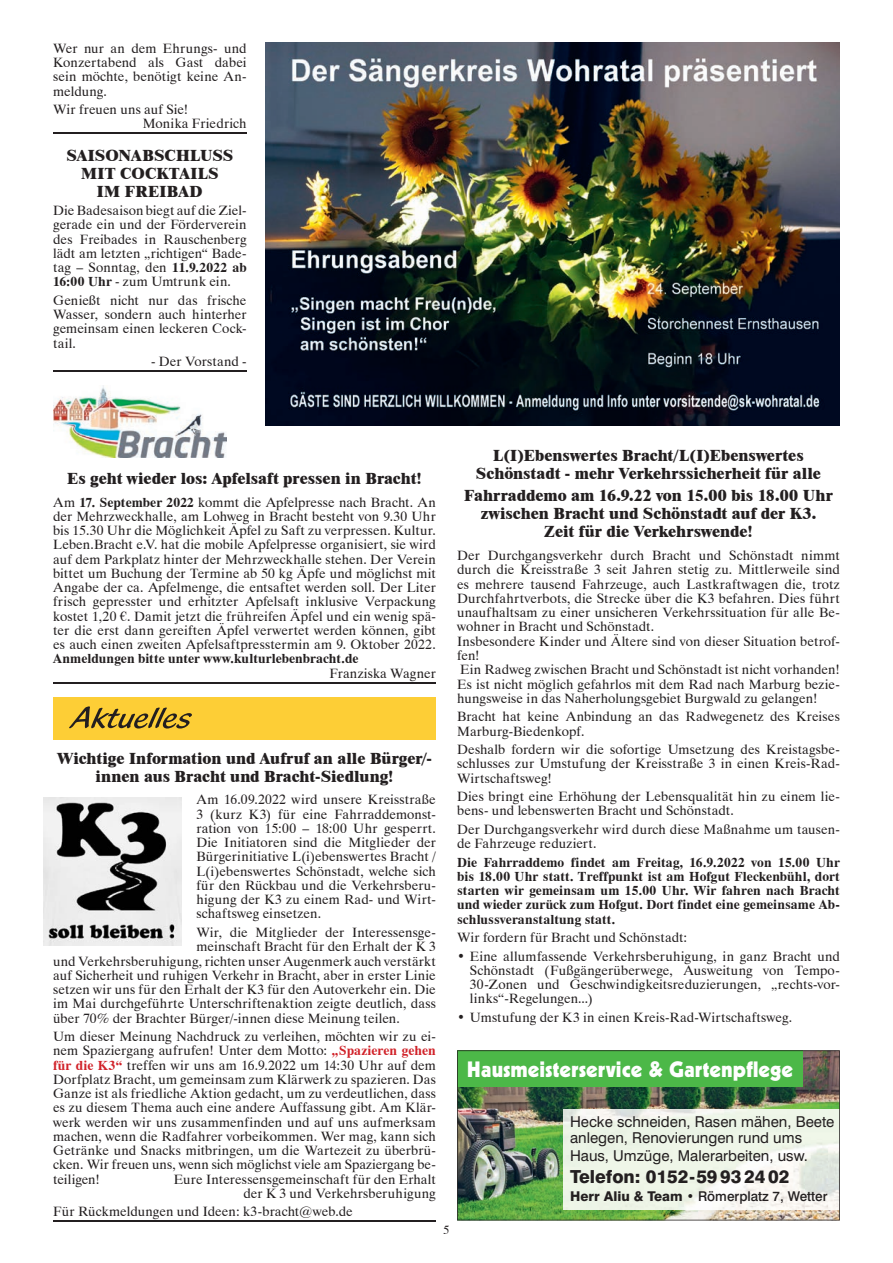
<style>
.page{position:relative;width:893px;height:1263px;background:#fff}
.page>*{position:absolute;margin:0;border:0;box-sizing:border-box;transform-origin:0 0}
.t1{font:21.75px "Geometric 231 BT Heavy C";color:#fff}
.t2{font:800 18px "Swiss 721 BT";color:#231f20}
.t3{font:800 16.5px/18px "Dutch 801 BT";color:#231f20;text-align:center}
.t4{font:15px/16.5px "Swiss 721 BT";color:#231f20}
.t5{font:13.5px/14.2px "Dutch 801 BT";letter-spacing:.005em;color:#231f20;text-align:justify}
.t6{font:700 13.5px/14.2px "Dutch 801 BT";color:#231f20;text-align:justify}
.t7{font:500 13.5px "Swiss 721 BT";color:#231f20}
.t8{font:12px "Dutch 801 BT";color:#231f20}
.s1{font-weight:700}
.s2{font-weight:700;color:#d1232a}
.s3{font-weight:800}
.s4{font-weight:400}
</style>
<div class="page">
<img style="left:457px;top:1050px;width:383px;height:170px">
<hr style="left:53px;top:133px;width:194px;height:1px;background:#231f20">
<hr style="left:53px;top:370px;width:194px;height:2px;background:#231f20">
<img style="left:266px;top:43px;width:574px;height:382px">
<hr style="left:53px;top:682px;width:383px;height:1px;background:#231f20">
<hr style="left:53px;top:1220px;width:383px;height:2px;background:#231f20">
<div style="left:53px;top:697px;width:383px;height:43px;background:#fdce36"></div>
<svg style="left:69px;top:706px;width:123px;height:22px"></svg>
<img style="left:44px;top:798px;width:137px;height:148px">
<img style="left:53px;top:385px;width:174px;height:73px">
<p class="t5" style="left:53px;top:41px;width:195px">Wer nur an dem Ehrungs- und Konzertabend als Gast dabei sein möchte, benötigt keine An&shy;meldung.</p>
<p class="t5" style="left:143px;top:102px;width:105px;text-indent:-90px">Wir freuen uns auf Sie!<br>Monika Friedrich</p>
<p class="t3" style="left:66px;top:145px;width:169px">SAISONABSCHLUSS<br>MIT COCKTAILS<br>IM FREIBAD</p>
<p class="t5" style="left:53px;top:203px;width:195px">Die Badesaison biegt auf die Ziel&shy;gerade ein und der Förderverein des Freibades in Rauschenberg lädt am letzten „richtigen“ Bade&shy;tag – Sonntag, den <span class="s1">11.9.2022 ab 16:00 Uhr</span> - zum Umtrunk ein.</p>
<p class="t5" style="left:53px;top:293px;width:195px">Genießt nicht nur das frische Wasser, sondern auch hinterher gemeinsam einen leckeren Cock&shy;tail.</p>
<p class="t5" style="left:151px;top:354px;width:97px">- Der Vorstand -</p>
<p class="t3" style="left:67px;top:469px;width:356px">Es geht wieder los: Apfelsaft pressen in Bracht!</p>
<p class="t5" style="left:53px;top:495px;width:384px">Am <span class="s1">17. September 2022</span> kommt die Apfelpresse nach Bracht. An der Mehrzweckhalle, am Lohweg in Bracht besteht von 9.30 Uhr bis 15.30 Uhr die Möglichkeit Äpfel zu Saft zu verpressen. Kultur.<br>Leben.Bracht e.V. hat die mobile Apfelpresse organisiert, sie wird auf dem Parkplatz hinter der Mehrzweckhalle stehen. Der Verein bittet um Buchung der Termine ab 50 kg Äpfe und möglichst mit Angabe der ca. Apfelmenge, die entsaftet werden soll. Der Liter frisch gepresster und erhitzter Apfelsaft inklusive Verpackung kostet 1,20 €. Damit jetzt die frühreifen Äpfel und ein wenig spä&shy;ter die erst dann gereiften Äpfel verwertet werden können, gibt es auch einen zweiten Apfelsaftpresstermin am 9. Oktober 2022.</p>
<p class="t6" style="left:53px;top:651px;width:307px">Anmeldungen bitte unter www.kulturlebenbracht.de</p>
<p class="t5" style="left:329px;top:666px;width:108px">Franziska Wagner</p>
<p class="t3" style="left:57px;top:749px;width:376px">Wichtige Information und Aufruf an alle Bürger/- innen aus Bracht und Bracht-Siedlung!</p>
<p class="t5" style="left:196px;top:792px;width:241px">Am 16.09.2022 wird unsere Kreisstraße 3 (kurz K3) für eine Fahrraddemonst&shy;ration von 15:00 – 18:00 Uhr gesperrt.<br>Die Initiatoren sind die Mitglieder der Bürgerinitiative L(i)ebenswertes Bracht / L(i)ebenswertes Schönstadt, welche sich für den Rückbau und die Verkehrsberu&shy;higung der K3 zu einem Rad- und Wirt&shy;schaftsweg einsetzen.</p>
<p class="t5" style="left:196px;top:925px;width:241px">Wir, die Mitglieder der Interessensge-</p>
<p class="t5" style="left:196px;top:939px;width:241px">meinschaft Bracht für den Erhalt der K 3</p>
<p class="t5" style="left:53px;top:953px;width:384px">und Verkehrsberuhigung, richten unser Augenmerk auch verstärkt</p>
<p class="t5" style="left:53px;top:968px;width:384px">auf Sicherheit und ruhigen Verkehr in Bracht, aber in erster Linie</p>
<p class="t5" style="left:53px;top:982px;width:384px">setzen wir uns für den Erhalt der K3 für den Autoverkehr ein. Die</p>
<p class="t5" style="left:53px;top:996px;width:384px">im Mai durchgeführte Unterschriftenaktion zeigte deutlich, dass</p>
<p class="t5" style="left:53px;top:1011px;width:348px">über 70% der Brachter Bürger/-innen diese Meinung teilen.</p>
<p class="t5" style="left:53px;top:1029px;width:384px">Um dieser Meinung Nachdruck zu verleihen, möchten wir zu ei&shy;nem Spaziergang aufrufen! Unter dem Motto: <span class="s2">„Spazieren gehen für die K3“</span> treffen wir uns am 16.9.2022 um 14:30 Uhr auf dem Dorfplatz Bracht, um gemeinsam zum Klärwerk zu spazieren. Das Ganze ist als friedliche Aktion gedacht, um zu verdeutlichen, dass es zu diesem Thema auch eine andere Auffassung gibt. Am Klär&shy;werk werden wir uns zusammenfinden und auf uns aufmerksam machen, wenn die Radfahrer vorbeikommen. Wer mag, kann sich Getränke und Snacks mitbringen, um die Wartezeit zu überbrü&shy;cken. Wir freuen uns, wenn sich möglichst viele am Spaziergang be&shy;teiligen!</p>
<p class="t5" style="left:174px;top:1172px;width:264px;text-align:right">Eure Interessensgemeinschaft für den Erhalt der K 3 und Verkehrsberuhigung</p>
<p class="t5" style="left:53px;top:1204px;width:301px">Für Rückmeldungen und Ideen: k3-bracht@web.de</p>
<p class="t3" style="left:476px;top:446px;width:347px">L(I)Ebenswertes Bracht/L(I)Ebenswertes<br>Schönstadt - mehr Verkehrssicherheit für alle</p>
<p class="t3" style="left:464px;top:486px;width:370px">Fahrraddemo am 16.9.22 von 15.00 bis 18.00 Uhr zwischen Bracht und Schönstadt auf der K3.<br>Zeit für die Verkehrswende!</p>
<p class="t5" style="left:457px;top:548px;width:384px;text-align:left">Der Durchgangsverkehr durch Bracht und Schönstadt nimmt durch die Kreisstraße 3 seit Jahren stetig zu. Mittlerweile sind es mehrere tausend Fahrzeuge, auch Lastkraftwagen die, trotz Durchfahrtverbots, die Strecke über die K3 befahren. Dies führt unaufhaltsam zu einer unsicheren Verkehrssituation für alle Be&shy;wohner in Bracht und Schönstadt.<br>Insbesondere Kinder und Ältere sind von dieser Situation betrof&shy;fen!<br>Ein Radweg zwischen Bracht und Schönstadt ist nicht vorhanden!<br>Es ist nicht möglich gefahrlos mit dem Rad nach Marburg bezie&shy;hungsweise in das Naherholungsgebiet Burgwald zu gelangen!</p>
<p class="t5" style="left:457px;top:709px;width:384px">Bracht hat keine Anbindung an das Radwegenetz des Kreises<br>Marburg-Biedenkopf.</p>
<p class="t5" style="left:457px;top:742px;width:384px">Deshalb fordern wir die sofortige Umsetzung des Kreistagsbe&shy;schlusses zur Umstufung der Kreisstraße 3 in einen Kreis-Rad-Wirtschaftsweg!</p>
<p class="t5" style="left:457px;top:789px;width:384px">Dies bringt eine Erhöhung der Lebensqualität hin zu einem lie&shy;bens- und lebenswerten Bracht und Schönstadt.</p>
<p class="t5" style="left:457px;top:822px;width:384px">Der Durchgangsverkehr wird durch diese Maßnahme um tausen&shy;de Fahrzeuge reduziert.</p>
<p class="t6" style="left:457px;top:855px;width:384px">Die Fahrraddemo findet am Freitag, 16.9.2022 von 15.00 Uhr bis 18.00 Uhr statt. Treffpunkt ist am Hofgut Fleckenbühl, dort starten wir gemeinsam um 15.00 Uhr. Wir fahren nach Bracht und wieder zurück zum Hofgut. Dort findet eine gemeinsame Ab&shy;schlussveranstaltung statt.</p>
<p class="t5" style="left:457px;top:930px;width:232px">Wir fordern für Bracht und Schönstadt:</p>
<p class="t5" style="left:470px;top:949px;width:371px;text-indent:-13px">• Eine allumfassende Verkehrsberuhigung, in ganz Bracht und Schönstadt (Fußgängerüberwege, Ausweitung von Tempo-30-Zonen und Geschwindigkeitsreduzierungen, „rechts-vor&shy;links“-Regelungen...)</p>
<p class="t5" style="left:457px;top:1010px;width:337px">• Umstufung der K3 in einen Kreis-Rad-Wirtschaftsweg.</p>
<h1 class="t1" style="left:467px;top:1055px;width:328px">Hausmeisterservice &amp; Gartenpflege</h1>
<p class="t4" style="left:570px;top:1113px;width:266px">Hecke schneiden, Rasen mähen, Beete anlegen, Renovierungen rund ums</p>
<p class="t4" style="left:570px;top:1148px;width:239px">Haus, Umzüge, Malerarbeiten, usw.</p>
<h2 class="t2" style="left:570px;top:1165px;width:221px">Telefon: 0152-59 93 24 02</h2>
<p class="t7" style="left:570px;top:1188px;width:259px"><span class="s3">Herr Aliu &amp; Team</span> <span class="s4">•</span> Römerplatz 7, Wetter</p>
<p class="t8" style="left:443px;top:1222px;width:7px">5</p>
</div>
